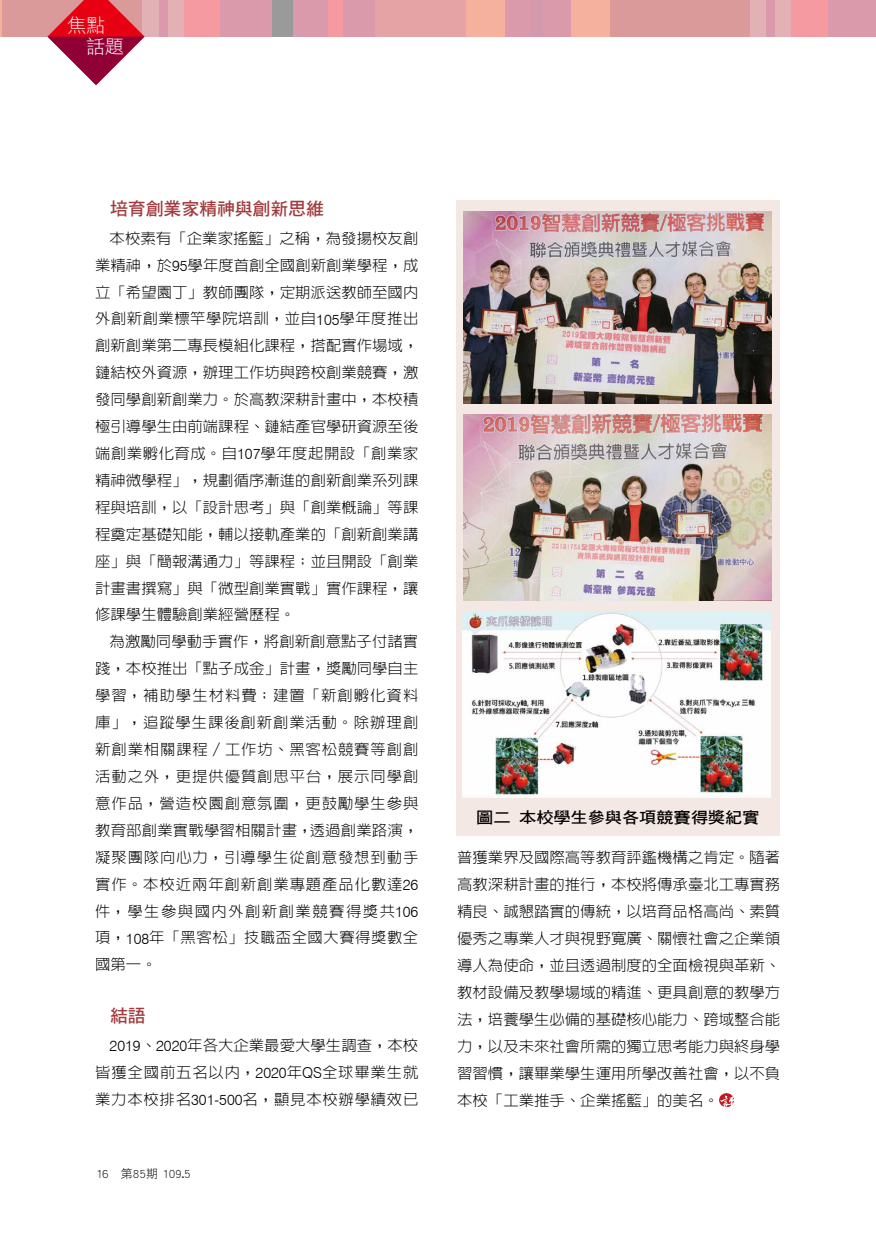
<style>
.page{position:relative;width:876px;height:1234px;background:#fff}
.page>*{position:absolute;margin:0;border:0;box-sizing:border-box;transform-origin:0 0}
.t1{font:19.2px/21.3px "DF Li Hei Lt WIN BF";color:#fff}
.t2{font:18px "DF Hei Std W7";letter-spacing:-.01em;color:#a23b3d}
.t3{font:15.75px "DF Hei Std W7";letter-spacing:-.01em;color:#000;scale:1.1 1}
.t4{font:300 15px/26.8px "AR Hei B5 HK";color:#000;text-align:justify}
.t5{font:12px "DF Hei Std W3";color:#000}
.s1{font-family:"Swiss 721 BT"}
</style>
<div class="page">
<div style="left:175px;top:0;width:173px;height:37px;background:#f59aa1"></div>
<div style="left:0;top:0;width:35px;height:37px;background:#f5b19e"></div>
<div style="left:343px;top:0;width:126px;height:37px;background:#da9aab"></div>
<div style="left:95px;top:0;width:88px;height:37px;background:#e1b1b6"></div>
<div style="left:439px;top:0;width:98px;height:37px;background:#f5b19e"></div>
<div style="left:505px;top:0;width:66px;height:37px;background:#da9aab"></div>
<div style="left:220px;top:0;width:108px;height:37px;background:#da9aab"></div>
<div style="left:2px;top:0;width:140px;height:37px;background:#db9a9a"></div>
<div style="left:531px;top:0;width:12px;height:37px;background:#d39aae"></div>
<div style="left:272px;top:0;width:20px;height:37px;background:#9a9a9a"></div>
<div style="left:376px;top:0;width:90px;height:37px;background:#e6a3a6"></div>
<div style="left:159px;top:0;width:9px;height:37px;background:#da9aab"></div>
<div style="left:782px;top:0;width:94px;height:37px;background:#f59aa1"></div>
<div style="left:571px;top:0;width:72px;height:37px;background:#f5b19e"></div>
<div style="left:702px;top:0;width:89px;height:37px;background:#e1b1b6"></div>
<div style="left:828px;top:0;width:48px;height:37px;background:#da9aab"></div>
<div style="left:610px;top:0;width:140px;height:37px;background:#db9a9a"></div>
<div style="left:767px;top:0;width:8px;height:37px;background:#da9aab"></div>
<svg style="left:47px;top:0;width:98px;height:85px"></svg>
<svg style="left:720px;top:1093px;width:13px;height:13px"></svg>
<div style="left:456px;top:200px;width:323px;height:635px;background:#f4e8e4"></div>
<img style="left:464px;top:212px;width:308px;height:191px">
<img style="left:464px;top:415px;width:308px;height:185px">
<img style="left:463px;top:612px;width:307px;height:185px">
<p class="t1" style="left:86px;top:14px;width:40px;text-indent:-19px">焦點話題</p>
<p class="t2" style="left:110px;top:198px;width:216px">培育創業家精神與創新思維</p>
<p class="t4" style="left:95px;top:224px;width:325px;text-indent:14px">本校素有「企業家搖籃」之稱，為發揚校友創業精神，於<span class="s1">95</span>學年度首創全國創新創業學程，成立「希望園丁」教師團隊，定期派送教師至國內外創新創業標竿學院培訓，並自<span class="s1">105</span>學年度推出創新創業第二專長模組化課程，搭配實作場域，鏈結校外資源，辦理工作坊與跨校創業競賽，激發同學創新創業力。於高教深耕計畫中，本校積極引導學生由前端課程、鏈結產官學研資源至後端創業孵化育成。自<span class="s1">107</span>學年度起開設「創業家精神微學程」，規劃循序漸進的創新創業系列課程與培訓，以「設計思考」與「創業概論」等課程奠定基礎知能，輔以接軌產業的「創新創業講座」與「簡報溝通力」等課程；並且開設「創業計畫書撰寫」與「微型創業實戰」實作課程，讓修課學生體驗創業經營歷程。</p>
<p class="t4" style="left:95px;top:628px;width:325px;text-indent:14px">為激勵同學動手實作，將創新創意點子付諸實踐，本校推出「點子成金」計畫，獎勵同學自主學習，補助學生材料費；建置「新創孵化資料庫」，追蹤學生課後創新創業活動。除辦理創新創業相關課程／工作坊、黑客松競賽等創創活動之外，更提供優質創思平台，展示同學創意作品，營造校園創意氛圍，更鼓勵學生參與教育部創業實戰學習相關計畫，透過創業路演，凝聚團隊向心力，引導學生從創意發想到動手實作。本校近兩年創新創業專題產品化數達<span class="s1">26</span>件，學生參與國內外創新創業競賽得獎共<span class="s1">106</span>項，<span class="s1">108</span>年「黑客松」技職盃全國大賽得獎數全國第一。</p>
<p class="t2" style="left:110px;top:1005px;width:37px">結語</p>
<p class="t4" style="left:95px;top:1031px;width:325px;text-indent:14px"><span class="s1">2019</span>、<span class="s1">2020</span>年各大企業最愛大學生調查，本校皆獲全國前五名以內，<span class="s1">2020</span>年<span class="s1">QS</span>全球畢業生就業力本校排名<span class="s1">301-500</span>名，顯見本校辦學績效已</p>
<p class="t5" style="left:96px;top:1167px;width:97px">16 第85期 109.5</p>
<p class="t3" style="left:476px;top:808px;width:259px">圖二本校學生參與各項競賽得獎紀實</p>
<p class="t4" style="left:457px;top:844px;width:325px">普獲業界及國際高等教育評鑑機構之肯定。隨著高教深耕計畫的推行，本校將傳承臺北工專實務精良、誠懇踏實的傳統，以培育品格高尚、素質優秀之專業人才與視野寬廣、關懷社會之企業領導人為使命，並且透過制度的全面檢視與革新、教材設備及教學場域的精進、更具創意的教學方法，培養學生必備的基礎核心能力、跨域整合能力，以及未來社會所需的獨立思考能力與終身學習習慣，讓畢業學生運用所學改善社會，以不負本校「工業推手、企業搖籃」的美名。</p>
</div>
